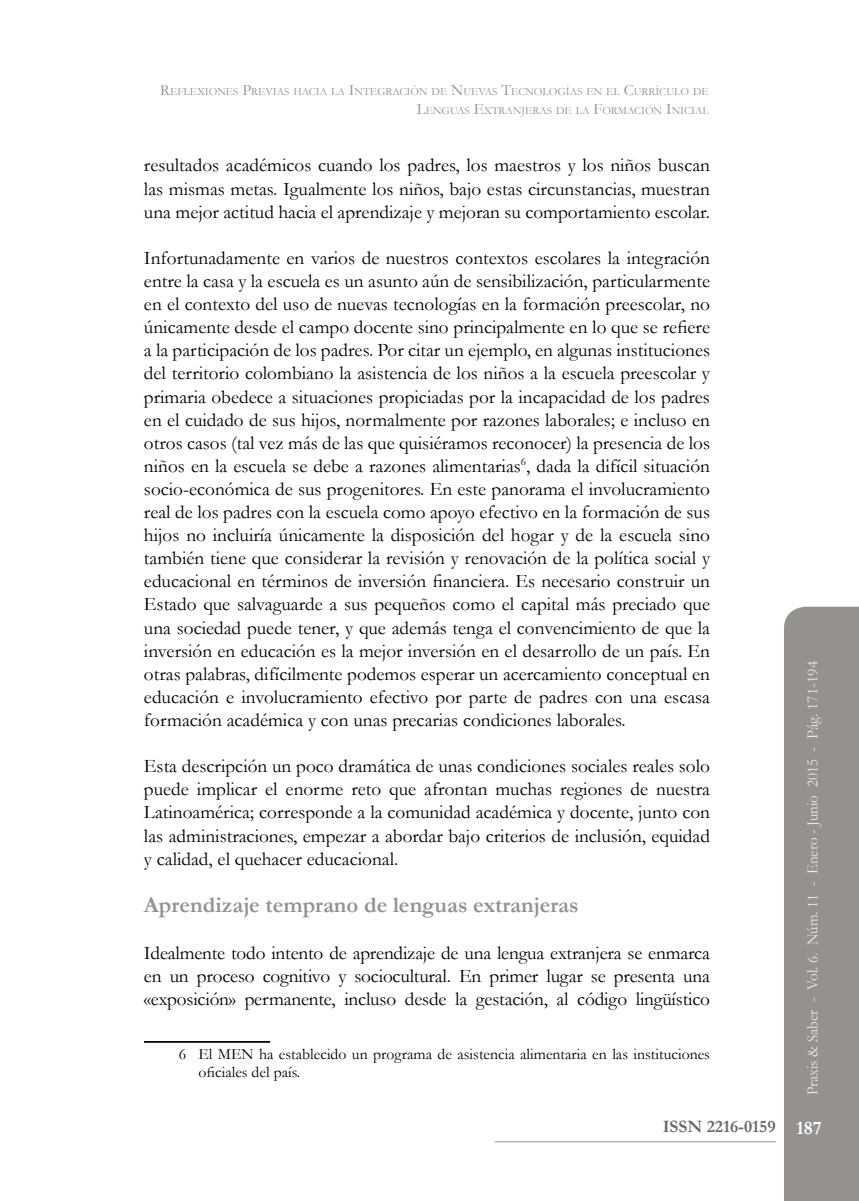
<style>
.page{position:relative;width:859px;height:1201px;background:#fff}
.page>*{position:absolute;margin:0;border:0;box-sizing:border-box;transform-origin:0 0}
.t1{font:700 22.75px "Garamond";color:#94918f}
.t2{font:19.25px/23.1px "Garamond";color:#000;text-align:justify}
.t3{font:700 17.5px "Garamond";color:#6b6763}
.t4{font:15.75px/17.5px "Garamond";color:#000}
.t5{font:15.75px "Garamond";color:#e9e9e9;scale:.95 1}
.t6{font:11.03px/18.9px "Garamond";color:#94918f;text-align:right}
.s1{font-size:15.75px}
.s2{font-size:19.25px;color:#fff}
</style>
<div class="page">
<div style="left:784px;top:606px;width:74px;height:594px;background:#94918f"></div>
<hr style="left:494px;top:1141px;width:281px;height:1px;background:#94918f">
<hr style="left:144px;top:1041px;width:126px;height:1px;background:#000">
<p class="t6" style="left:160px;top:82px;width:550px"><span class="s1">R</span>EFLEXIONES <span class="s1">P</span>REVIAS HACIA LA <span class="s1">I</span>NTEGRACIÓN DE <span class="s1">N</span>UEVAS <span class="s1">T</span>ECNOLOGÍAS EN EL <span class="s1">C</span>URRÍCULO DE<br><span class="s1">L</span>ENGUAS <span class="s1">E</span>XTRANJERAS DE LA <span class="s1">F</span>ORMACIÓN <span class="s1">I</span>NICIAL</p>
<p class="t2" style="left:144px;top:153px;width:567px">resultados académicos cuando los padres, los maestros y los niños buscan las mismas metas. Igualmente los niños, bajo estas circunstancias, muestran una mejor actitud hacia el aprendizaje y mejoran su comportamiento escolar.</p>
<p class="t2" style="left:144px;top:246px;width:567px">Infortunadamente en varios de nuestros contextos escolares la integración entre la casa y la escuela es un asunto aún de sensibilización, particularmente en el contexto del uso de nuevas tecnologías en la formación preescolar, no únicamente desde el campo docente sino principalmente en lo que se refiere a la participación de los padres. Por citar un ejemplo, en algunas instituciones del territorio colombiano la asistencia de los niños a la escuela preescolar y primaria obedece a situaciones propiciadas por la incapacidad de los padres en el cuidado de sus hijos, normalmente por razones laborales; e incluso en otros casos (tal vez más de las que quisiéramos reconocer) la presencia de los niños en la escuela se debe a razones alimentarias<sup>6</sup>, dada la difícil situación socio-económica de sus progenitores. En este panorama el involucramiento real de los padres con la escuela como apoyo efectivo en la formación de sus hijos no incluiría únicamente la disposición del hogar y de la escuela sino también tiene que considerar la revisión y renovación de la política social y educacional en términos de inversión financiera. Es necesario construir un Estado que salvaguarde a sus pequeños como el capital más preciado que una sociedad puede tener, y que además tenga el convencimiento de que la inversión en educación es la mejor inversión en el desarrollo de un país. En otras palabras, difícilmente podemos esperar un acercamiento conceptual en educación e involucramiento efectivo por parte de padres con una escasa formación académica y con unas precarias condiciones laborales.</p>
<p class="t2" style="left:144px;top:754px;width:567px">Esta descripción un poco dramática de unas condiciones sociales reales solo puede implicar el enorme reto que afrontan muchas regiones de nuestra Latinoamérica; corresponde a la comunidad académica y docente, junto con las administraciones, empezar a abordar bajo criterios de inclusión, equidad y calidad, el quehacer educacional.</p>
<p class="t1" style="left:144px;top:889px;width:436px">Aprendizaje temprano de lenguas extranjeras</p>
<p class="t2" style="left:144px;top:940px;width:567px">Idealmente todo intento de aprendizaje de una lengua extranjera se enmarca en un proceso cognitivo y sociocultural. En primer lugar se presenta una «exposición» permanente, incluso desde la gestación, al código lingüístico</p>
<p class="t4" style="left:198px;top:1045px;width:512px;text-indent:-20px">6 El MEN ha establecido un programa de asistencia alimentaria en las instituciones oficiales del país.</p>
<p class="t5" style="left:801px;top:1095px;width:459px;rotate:-90deg">Praxis &amp; Saber - Vol. 6. Núm. 11 - Enero - Junio 2015 - Pág. 171-194</p>
<p class="t3" style="left:662px;top:1114px;width:160px">ISSN 2216-0159 <span class="s2">187</span></p>
</div>
